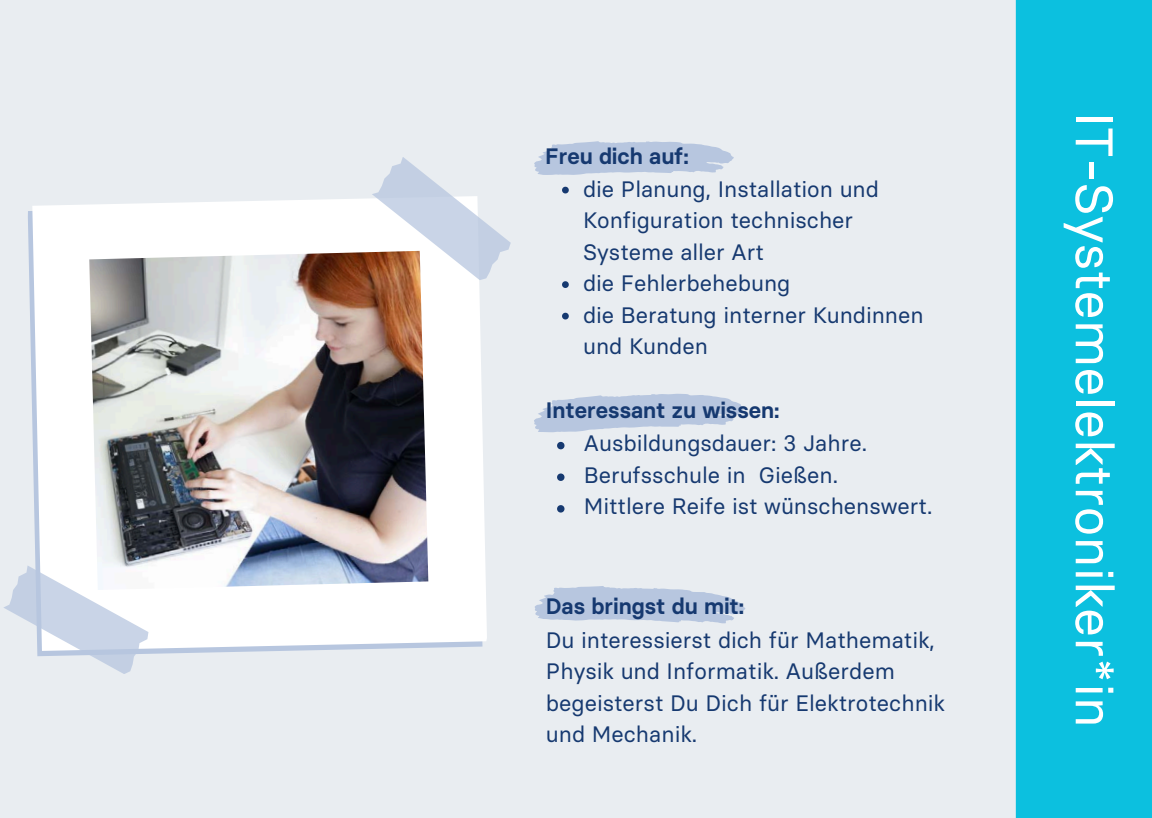
<style>
.page{position:relative;width:1152px;height:818px;background:#e9edf1}
.page>*{position:absolute;margin:0;border:0;box-sizing:border-box;transform-origin:0 0}
.t1{font:52.65px "Basier Square";color:#fff}
.t2{font:22.35px/31.7px "Basier Square";color:#163970}
.t3{font:600 22.35px "Basier Square";color:#163970}
</style>
<div class="page">
<svg style="left:32px;top:199px;width:455px;height:452px;background:#fbfcfd"></svg>
<svg style="left:363px;top:157px;width:148px;height:126px"></svg>
<svg style="left:4px;top:563px;width:151px;height:111px"></svg>
<svg style="left:535px;top:586px;width:211px;height:38px"></svg>
<svg style="left:534px;top:393px;width:210px;height:56px"></svg>
<svg style="left:557px;top:473px;width:8px;height:8px"></svg>
<svg style="left:557px;top:505px;width:8px;height:7px"></svg>
<img style="left:89px;top:251px;width:339px;height:339px">
<div style="left:1016px;top:0;width:136px;height:818px;background:#0cc0df"></div>
<svg style="left:534px;top:141px;width:200px;height:52px"></svg>
<svg style="left:562px;top:281px;width:7px;height:7px"></svg>
<svg style="left:562px;top:313px;width:7px;height:6px"></svg>
<p class="t3" style="left:545px;top:146px;width:145px">Freu dich auf:</p>
<p class="t2" style="left:583px;top:173px;width:297px">die Planung, Installation und<br>Konfiguration technischer<br>Systeme aller Art</p>
<p class="t2" style="left:583px;top:268px;width:209px">die Fehlerbehebung</p>
<h2 class="t2" style="left:583px;top:299px;width:342px">die Beratung interner Kundinnen und Kunden</h2>
<p class="t3" style="left:546px;top:400px;width:235px">Interessant zu wissen:</p>
<p class="t2" style="left:584px;top:427px;width:285px">Ausbildungsdauer: 3 Jahre.</p>
<h2 class="t2" style="left:584px;top:459px;width:256px">Berufsschule in Gießen.</h2>
<p class="t2" style="left:584px;top:491px;width:350px">Mittlere Reife ist wünschenswert.</p>
<p class="t3" style="left:546px;top:596px;width:200px">Das bringst du mit:</p>
<p class="t2" style="left:546px;top:624px;width:401px">Du interessierst dich für Mathematik,<br>Physik und Informatik. Außerdem begeisterst Du Dich für Elektrotechnik und Mechanik.</p>
<p class="t1" style="left:1126px;top:111px;width:618px;rotate:90deg">IT-Systemelektroniker*in</p>
</div>
